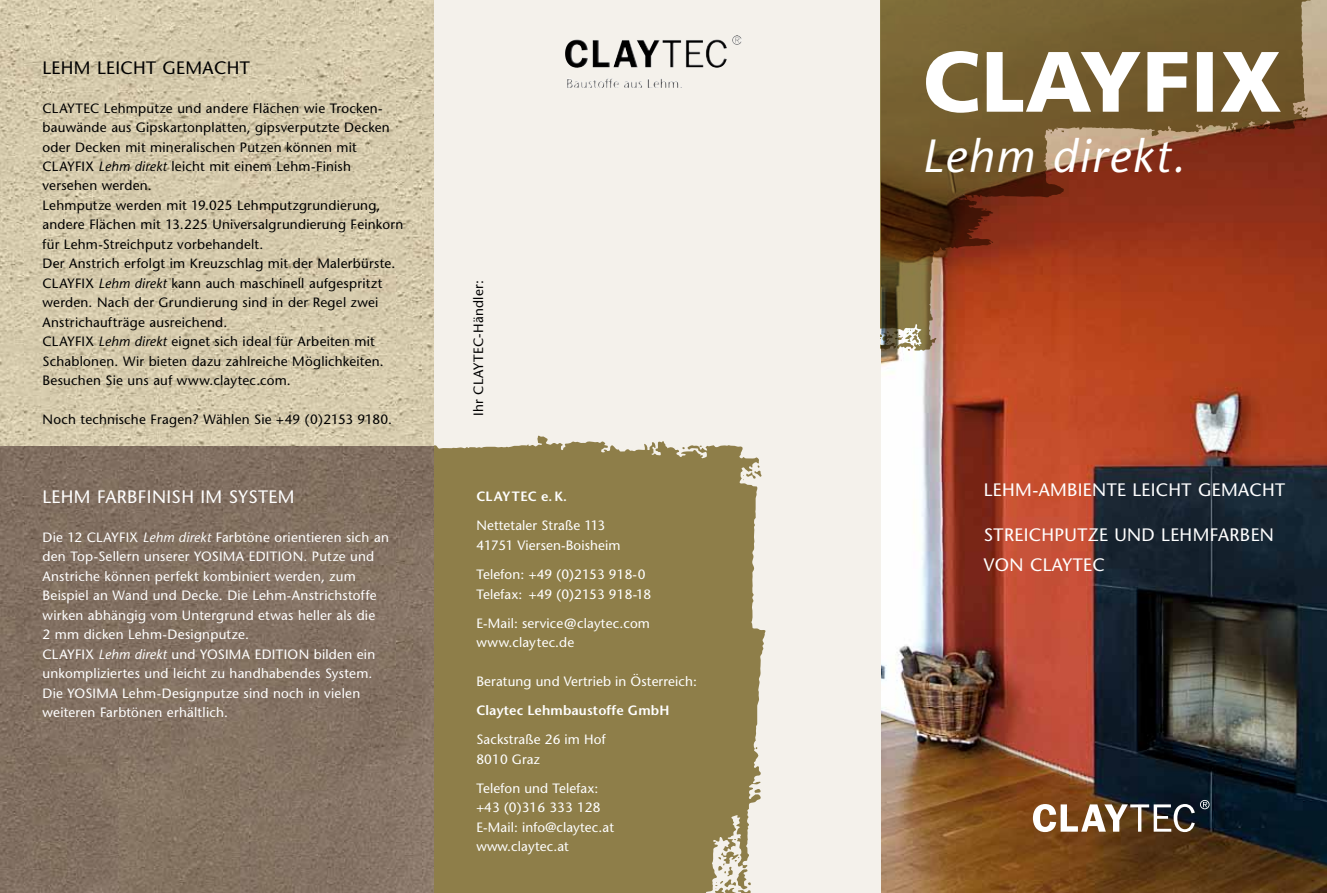
<style>
.page{position:relative;width:1327px;height:893px;background:#fff}
.page>*{position:absolute;margin:0;border:0;box-sizing:border-box;transform-origin:0 0}
.t1{font:italic 46.5px "Stone Sans";letter-spacing:.04em;color:#fff}
.t2{font:18px/30px "Stone Sans";letter-spacing:.02em;color:#fff}
.t3{font:18px "Stone Sans";letter-spacing:.02em;color:#000}
.t4{font:13.5px/19.5px "Stone Sans";letter-spacing:.015em;color:#000}
.t5{font:13.5px/19.5px "Stone Sans";letter-spacing:.015em;color:#fff}
.t6{font:600 13.5px "Stone Sans";letter-spacing:.01em;color:#fff}
.s1{font-style:italic}
.s2{font-size:14.7px}
</style>
<div class="page">
<img style="left:880px;top:0;width:447px;height:893px">
<div style="left:0;top:0;width:880px;height:893px;background:#f4f1eb"></div>
<div style="left:434px;top:435px;width:331px;height:458px;background:#8e7e49"></div>
<svg style="left:622px;top:889px;width:7px;height:4px"></svg>
<svg style="left:605px;top:885px;width:5px;height:7px"></svg>
<svg style="left:564px;top:881px;width:17px;height:9px"></svg>
<svg style="left:504px;top:880px;width:54px;height:12px"></svg>
<svg style="left:460px;top:880px;width:26px;height:8px"></svg>
<svg style="left:715px;top:851px;width:36px;height:42px"></svg>
<svg style="left:718px;top:778px;width:21px;height:43px"></svg>
<svg style="left:754px;top:789px;width:7px;height:4px"></svg>
<svg style="left:753px;top:769px;width:4px;height:3px"></svg>
<svg style="left:731px;top:765px;width:6px;height:7px"></svg>
<svg style="left:730px;top:750px;width:7px;height:9px"></svg>
<svg style="left:664px;top:466px;width:26px;height:12px"></svg>
<svg style="left:743px;top:465px;width:18px;height:15px"></svg>
<svg style="left:661px;top:453px;width:7px;height:6px"></svg>
<svg style="left:691px;top:455px;width:5px;height:3px"></svg>
<svg style="left:709px;top:451px;width:8px;height:7px"></svg>
<svg style="left:583px;top:447px;width:13px;height:4px"></svg>
<svg style="left:880px;top:0;width:431px;height:357px"></svg>
<svg style="left:1295px;top:105px;width:13px;height:10px"></svg>
<svg style="left:947px;top:194px;width:40px;height:40px"></svg>
<svg style="left:911px;top:265px;width:4px;height:3px"></svg>
<svg style="left:913px;top:275px;width:4px;height:4px"></svg>
<svg style="left:882px;top:330px;width:37px;height:21px"></svg>
<svg style="left:732px;top:35px;width:10px;height:10px"></svg>
<svg style="left:1033px;top:804px;width:161px;height:28px"></svg>
<svg style="left:1200px;top:800px;width:9px;height:9px"></svg>
<svg style="left:926px;top:51px;width:354px;height:82px"></svg>
<img style="left:0;top:0;width:434px;height:893px">
<h2 class="t3" style="left:43px;top:56px;width:209px">LEHM LEICHT GEMACHT</h2>
<p class="t4" style="left:43px;top:98px;width:362px">CLAYTEC Lehmputze und andere Flächen wie Trocken&shy;bauwände aus Gipskartonplatten, gipsverputzte Decken oder Decken mit mineralischen Putzen können mit CLAYFIX <span class="s1">Lehm direkt</span> leicht mit einem Lehm-Finish versehen werden.<br>Lehmputze werden mit 19.025 Lehmputzgrundierung, andere Flächen mit 13.225 Universalgrundierung Feinkorn für Lehm-Streichputz vorbehandelt.<br>Der Anstrich erfolgt im Kreuzschlag mit der Malerbürste.<br>CLAYFIX <span class="s1">Lehm direkt</span> kann auch maschinell aufgespritzt werden. Nach der Grundierung sind in der Regel zwei Anstrichaufträge ausreichend.<br>CLAYFIX <span class="s1">Lehm direkt</span> eignet sich ideal für Arbeiten mit Schablonen. Wir bieten dazu zahlreiche Möglichkeiten.<br>Besuchen Sie uns auf www.claytec.com.</p>
<p class="t4" style="left:43px;top:410px;width:351px">Noch technische Fragen? Wählen Sie +49 (0)2153 9180.</p>
<h2 class="t2" style="left:43px;top:481px;width:253px">LEHM FARBFINISH IM SYSTEM</h2>
<p class="t5" style="left:43px;top:527px;width:348px">Die 12 CLAYFIX <span class="s1">Lehm direkt</span> Farbtöne orientieren sich an den Top-Sellern unserer YOSIMA EDITION. Putze und Anstriche können perfekt kombiniert werden, zum Beispiel an Wand und Decke. Die Lehm-Anstrichstoffe wirken abhängig vom Untergrund etwas heller als die<br>2 mm dicken Lehm-Designputze.<br>CLAYFIX <span class="s1">Lehm direkt</span> und YOSIMA EDITION bilden ein unkompliziertes und leicht zu handhabendes System.<br>Die YOSIMA Lehm-Designputze sind noch in vielen weiteren Farbtönen erhältlich.</p>
<p class="t4" style="left:468px;top:416px;width:137px;rotate:-90deg">Ihr CLAYTEC-Händler:</p>
<p class="t6" style="left:476px;top:488px;width:92px">CLAYTEC e.K.</p>
<p class="t5" style="left:476px;top:516px;width:146px">Nettetaler Straße 113<br>41751 Viersen-Boisheim</p>
<p class="t5" style="left:476px;top:565px;width:176px">Telefon: +49 (0)2153 918-0<br>Telefax: +49 (0)2153 918-18</p>
<p class="t5" style="left:476px;top:613px;width:175px">E-Mail: service<span class="s2">@</span>claytec.com www.claytec.de</p>
<p class="t5" style="left:476px;top:672px;width:222px">Beratung und Vertrieb in Österreich:</p>
<p class="t6" style="left:476px;top:702px;width:195px">Claytec Lehmbaustoffe GmbH</p>
<p class="t5" style="left:476px;top:730px;width:131px">Sackstraße 26 im Hof<br>8010 Graz</p>
<p class="t5" style="left:476px;top:778px;width:139px">Telefon und Telefax: +43 (0)316 333 128<br>E-Mail: info@claytec.at www.claytec.at</p>
<h1 class="t1" style="left:922px;top:127px;width:265px">Lehm direkt.</h1>
<h2 class="t2" style="left:984px;top:474px;width:303px">LEHM-AMBIENTE LEICHT GEMACHT</h2>
<h2 class="t2" style="left:984px;top:519px;width:292px">STREICHPUTZE UND LEHMFARBEN<br>VON CLAYTEC</h2>
</div>
